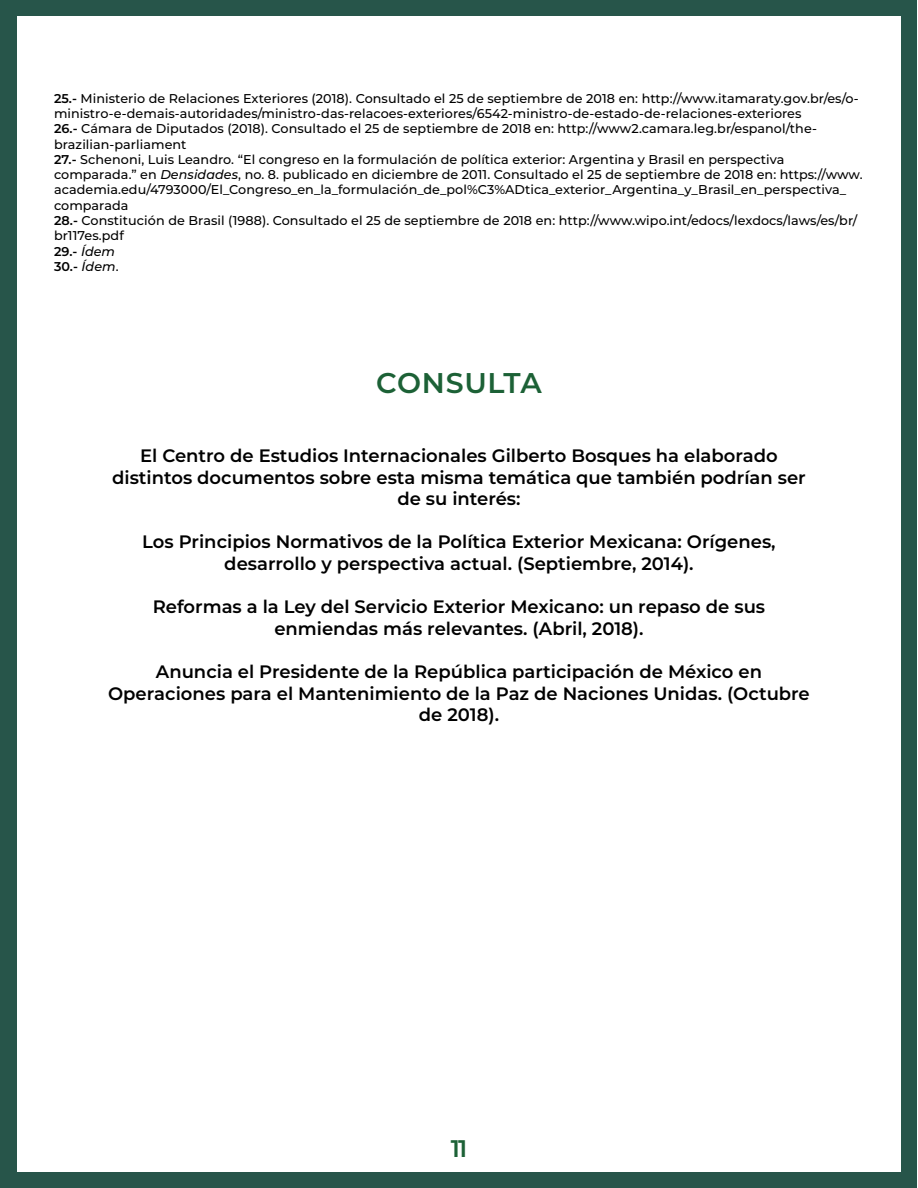
<style>
.page{position:relative;width:918px;height:1188px;background:#fff}
.page>*{position:absolute;margin:0;border:0;box-sizing:border-box;transform-origin:0 0}
.Titulo_Seccion{font:600 28.5px "Montserrat";letter-spacing:.025em;color:#1c6136}
.t1{font:600 24px "Montserrat";color:#1c6136}
.t2{font:600 18px/21.6px "Montserrat";color:#000;text-align:center}
.t3{font:500 12.75px/15.3px "Montserrat";letter-spacing:.005em;color:#000}
.t4{font:600 12.75px "Montserrat";color:#000}
.s1{font-weight:600}
.s2{font-style:italic}
.s3{font-weight:500;font-style:italic}
.s4{font-weight:500}
</style>
<div class="page">
<div style="left:1px;top:0;width:916px;height:1187px;background:#27554a"></div>
<div style="left:17px;top:16px;width:884px;height:1155px;background:#fff"></div>
<p class="t3" style="left:54px;top:90px;width:806px"><span class="s1">25.-</span> Ministerio de Relaciones Exteriores (2018). Consultado el 25 de septiembre de 2018 en: http://www.itamaraty.gov.br/es/o&shy;ministro-e-demais-autoridades/ministro-das-relacoes-exteriores/6542-ministro-de-estado-de-relaciones-exteriores</p>
<p class="t3" style="left:54px;top:121px;width:764px"><span class="s1">26.-</span> Cámara de Diputados (2018). Consultado el 25 de septiembre de 2018 en: http://www2.camara.leg.br/espanol/the&shy;brazilian-parliament</p>
<p class="t3" style="left:54px;top:151px;width:810px"><span class="s1">27.-</span> Schenoni, Luis Leandro. “El congreso en la formulación de política exterior: Argentina y Brasil en perspectiva comparada.” en <span class="s2">Densidades</span>, no. 8. publicado en diciembre de 2011. Consultado el 25 de septiembre de 2018 en: https://www. academia.edu/4793000/El_Congreso_en_la_formulación_de_pol%C3%ADtica_exterior_Argentina_y_Brasil_en_perspectiva_ comparada</p>
<p class="t3" style="left:54px;top:212px;width:805px"><span class="s1">28.-</span> Constitución de Brasil (1988). Consultado el 25 de septiembre de 2018 en: http://www.wipo.int/edocs/lexdocs/laws/es/br/ br117es.pdf</p>
<p class="t4" style="left:54px;top:242px;width:63px">29.- <span class="s3">Ídem</span></p>
<p class="t4" style="left:54px;top:257px;width:66px">30.- <span class="s3">Ídem</span><span class="s4">.</span></p>
<p class="Titulo_Seccion" style="left:376px;top:363px;width:167px">CONSULTA</p>
<p class="t2" style="left:112px;top:444px;width:695px">El Centro de Estudios Internacionales Gilberto Bosques ha elaborado distintos documentos sobre esta misma temática que también podrían ser de su interés:</p>
<p class="t2" style="left:142px;top:530px;width:635px">Los Principios Normativos de la Política Exterior Mexicana: Orígenes, desarrollo y perspectiva actual. (Septiembre, 2014).</p>
<p class="t2" style="left:153px;top:595px;width:614px">Reformas a la Ley del Servicio Exterior Mexicano: un repaso de sus enmiendas más relevantes. (Abril, 2018).</p>
<p class="t2" style="left:108px;top:660px;width:703px">Anuncia el Presidente de la República participación de México en<br>Operaciones para el Mantenimiento de la Paz de Naciones Unidas. (Octubre de 2018).</p>
<h2 class="t1" style="left:451px;top:1132px;width:18px">11</h2>
</div>
